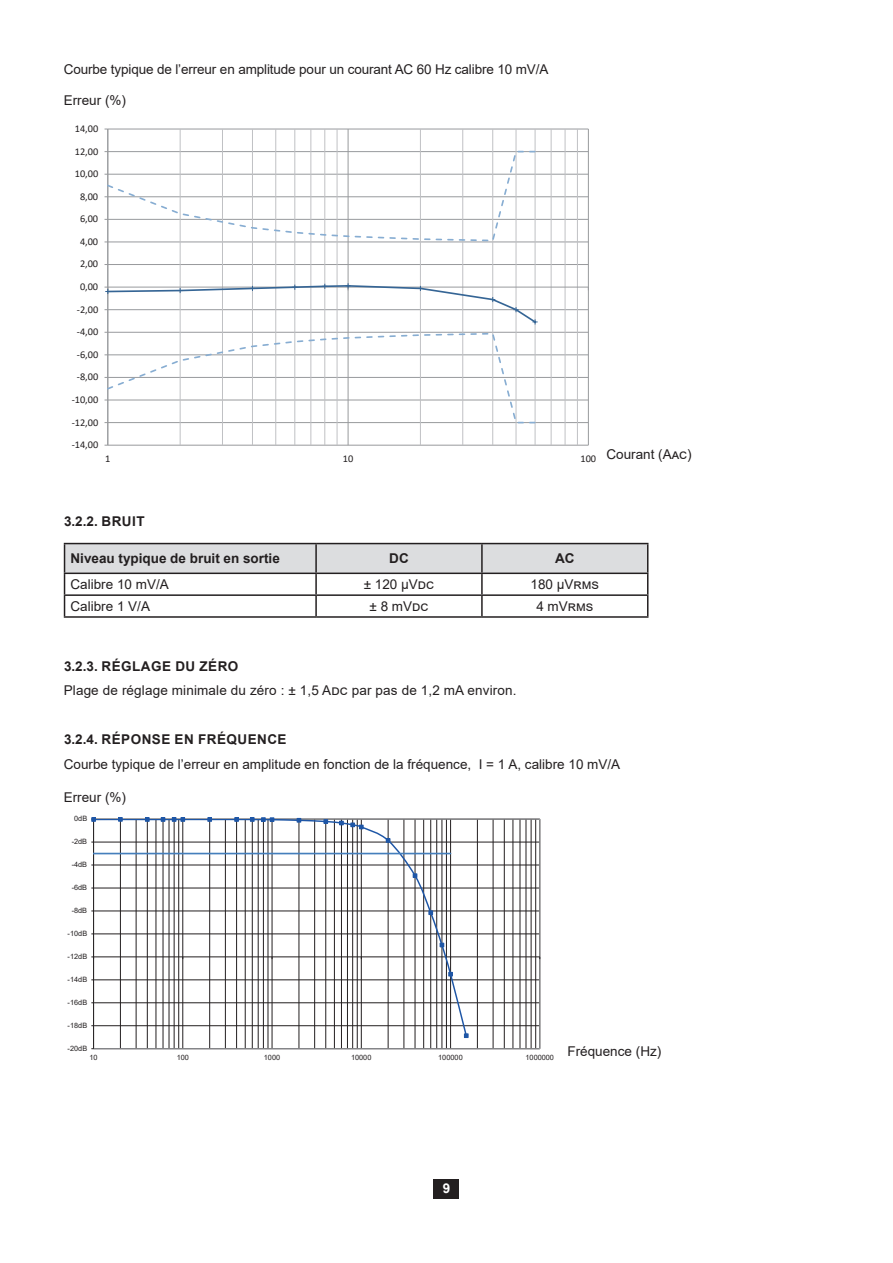
<style>
.page{position:relative;width:893px;height:1263px;background:#fff}
.page>*{position:absolute;margin:0;border:0;box-sizing:border-box;transform-origin:0 0}
.t1{font:13.5px "Arial";color:#231f20}
.t2{font:700 13.5px "Arial";letter-spacing:.035em;color:#231f20}
.t3{font:700 13.5px "Arial";color:#231f20}
.t4{font:700 13.5px "Arial";color:#fff}
.t5{font:10.35px "Calibri";letter-spacing:-.005em;color:#231f20}
.t6{font:7.35px "Arial";color:#231f20}
</style>
<div class="page">
<div style="left:434px;top:1179px;width:25px;height:19px;background:#231f20"></div>
<svg style="left:104px;top:128px;width:485px;height:318px"></svg>
<svg style="left:64px;top:543px;width:584px;height:73px"></svg>
<hr style="left:64px;top:616px;width:252px;height:2px;background:#231f20">
<hr style="left:316px;top:616px;width:166px;height:2px;background:#231f20">
<hr style="left:482px;top:616px;width:166px;height:2px;background:#231f20">
<svg style="left:91px;top:817px;width:450px;height:233px"></svg>
<p class="t1" style="left:64px;top:60px;width:486px">Courbe typique de l’erreur en amplitude pour un courant AC 60 Hz calibre 10 mV/A</p>
<p class="t1" style="left:64px;top:91px;width:64px">Erreur (%)</p>
<p class="t5" style="left:75px;top:121px;width:25px">14,00</p>
<p class="t5" style="left:75px;top:144px;width:25px">12,00</p>
<p class="t5" style="left:75px;top:167px;width:25px">10,00</p>
<p class="t5" style="left:80px;top:189px;width:20px">8,00</p>
<p class="t5" style="left:80px;top:212px;width:20px">6,00</p>
<p class="t5" style="left:80px;top:234px;width:20px">4,00</p>
<p class="t5" style="left:80px;top:257px;width:20px">2,00</p>
<p class="t5" style="left:80px;top:279px;width:20px">0,00</p>
<p class="t5" style="left:77px;top:302px;width:23px">-2,00</p>
<p class="t5" style="left:77px;top:325px;width:23px">-4,00</p>
<p class="t5" style="left:77px;top:347px;width:23px">-6,00</p>
<p class="t5" style="left:77px;top:370px;width:23px">-8,00</p>
<p class="t5" style="left:72px;top:392px;width:28px">-10,00</p>
<p class="t5" style="left:72px;top:415px;width:28px">-12,00</p>
<p class="t5" style="left:72px;top:437px;width:28px">-14,00</p>
<p class="t5" style="left:105px;top:451px;width:7px">1</p>
<p class="t5" style="left:343px;top:451px;width:12px">10</p>
<p class="t1" style="left:581px;top:445px;width:113px"><sub>100</sub> Courant (Aac)</p>
<p class="t2" style="left:64px;top:511px;width:82px">3.2.2. BRUIT</p>
<p class="t3" style="left:71px;top:549px;width:211px">Niveau typique de bruit en sortie</p>
<p class="t2" style="left:389px;top:549px;width:21px">DC</p>
<p class="t2" style="left:555px;top:549px;width:21px">AC</p>
<p class="t1" style="left:71px;top:575px;width:100px">Calibre 10 mV/A</p>
<p class="t1" style="left:364px;top:575px;width:72px">± 120 µVdc</p>
<p class="t1" style="left:531px;top:575px;width:70px">180 µVrms</p>
<p class="t1" style="left:71px;top:597px;width:81px">Calibre 1 V/A</p>
<p class="t1" style="left:369px;top:597px;width:60px">± 8 mVdc</p>
<p class="t1" style="left:536px;top:597px;width:58px">4 mVrms</p>
<p class="t2" style="left:64px;top:656px;width:176px">3.2.3. RÉGLAGE DU ZÉRO</p>
<p class="t1" style="left:64px;top:681px;width:454px">Plage de réglage minimale du zéro : ± 1,5 Adc par pas de 1,2 mA environ.</p>
<p class="t2" style="left:64px;top:730px;width:224px">3.2.4. RÉPONSE EN FRÉQUENCE</p>
<p class="t1" style="left:64px;top:754px;width:558px">Courbe typique de l’erreur en amplitude en fonction de la fréquence, I = 1 A, calibre 10 mV/A</p>
<p class="t1" style="left:64px;top:788px;width:64px">Erreur (%)</p>
<p class="t6" style="left:74px;top:814px;width:15px">0dB</p>
<p class="t6" style="left:72px;top:837px;width:17px">-2dB</p>
<p class="t6" style="left:72px;top:860px;width:17px">-4dB</p>
<p class="t6" style="left:72px;top:883px;width:17px">-6dB</p>
<p class="t6" style="left:72px;top:905px;width:17px">-8dB</p>
<p class="t6" style="left:68px;top:928px;width:21px">-10dB</p>
<p class="t6" style="left:68px;top:951px;width:21px">-12dB</p>
<p class="t6" style="left:68px;top:974px;width:21px">-14dB</p>
<p class="t6" style="left:68px;top:997px;width:21px">-16dB</p>
<p class="t6" style="left:68px;top:1020px;width:21px">-18dB</p>
<p class="t6" style="left:68px;top:1043px;width:21px">-20dB</p>
<p class="t6" style="left:89px;top:1052px;width:10px">10</p>
<p class="t6" style="left:177px;top:1052px;width:14px">100</p>
<p class="t6" style="left:264px;top:1052px;width:18px">1000</p>
<p class="t6" style="left:351px;top:1052px;width:22px">10000</p>
<p class="t6" style="left:438px;top:1052px;width:26px">100000</p>
<p class="t1" style="left:525px;top:1042px;width:137px"><sub>1000000</sub> Fréquence (Hz)</p>
<p class="t4" style="left:443px;top:1179px;width:9px">9</p>
</div>
